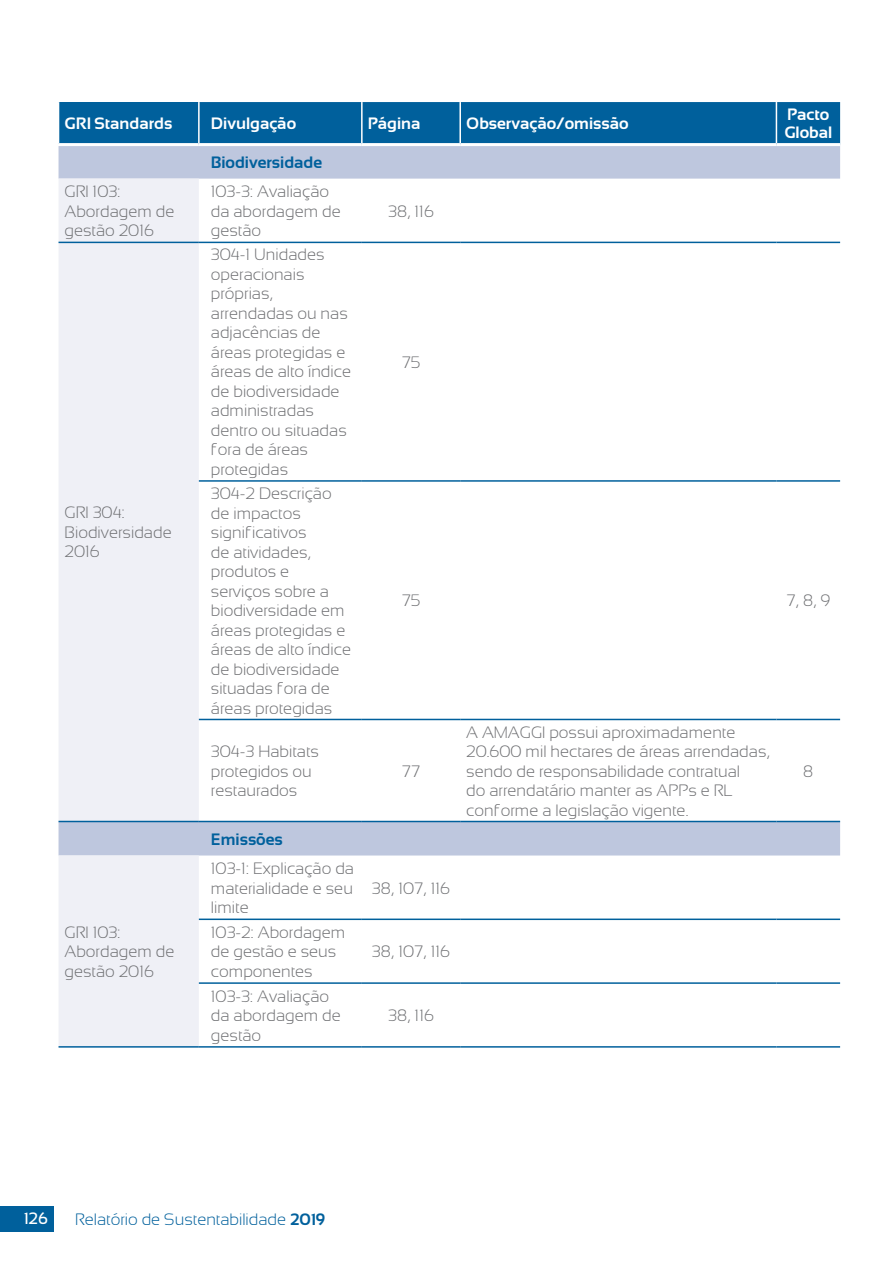
<style>
.page{position:relative;width:893px;height:1263px;background:#fff}
.page>*{position:absolute;margin:0;border:0;box-sizing:border-box;transform-origin:0 0}
.t1{font:300 16.5px/19.5px "Sansation AMAGGI";color:#6d6e71}
.t2{font:700 16.5px/18px "Sansation AMAGGI";color:#fff}
.t3{font:300 16.5px "Sansation AMAGGI";color:#00609c}
.t4{font:700 16.5px "Sansation AMAGGI";color:#00609c}
.t5{font:600 16.5px "Sansation AMAGGI";color:#fff}
.s1{font-weight:700}
</style>
<div class="page">
<div style="left:0;top:1206px;width:53px;height:26px;background:#00609c"></div>
<div style="left:59px;top:102px;width:140px;height:43px;background:#00609c"></div>
<div style="left:200px;top:102px;width:640px;height:41px;background:#00609c"></div>
<svg style="left:59px;top:146px;width:781px;height:709px"></svg>
<div style="left:59px;top:179px;width:140px;height:867px;background:#eff0f6"></div>
<hr style="left:199px;top:242px;width:163px;height:1px;background:#00609c">
<hr style="left:362px;top:242px;width:98px;height:1px;background:#00609c">
<hr style="left:460px;top:242px;width:316px;height:1px;background:#00609c">
<hr style="left:776px;top:242px;width:64px;height:1px;background:#00609c">
<hr style="left:199px;top:719px;width:163px;height:1px;background:#00609c">
<hr style="left:362px;top:719px;width:98px;height:1px;background:#00609c">
<hr style="left:460px;top:719px;width:316px;height:1px;background:#00609c">
<hr style="left:776px;top:719px;width:64px;height:1px;background:#00609c">
<hr style="left:199px;top:918px;width:163px;height:2px;background:#00609c">
<hr style="left:362px;top:918px;width:98px;height:2px;background:#00609c">
<hr style="left:460px;top:918px;width:316px;height:2px;background:#00609c">
<hr style="left:776px;top:918px;width:64px;height:2px;background:#00609c">
<hr style="left:199px;top:982px;width:163px;height:2px;background:#00609c">
<hr style="left:362px;top:982px;width:98px;height:2px;background:#00609c">
<hr style="left:460px;top:982px;width:316px;height:2px;background:#00609c">
<hr style="left:776px;top:982px;width:64px;height:2px;background:#00609c">
<hr style="left:59px;top:821px;width:140px;height:1px;background:#00609c">
<hr style="left:59px;top:1046px;width:140px;height:2px;background:#00609c">
<hr style="left:361px;top:102px;width:2px;height:41px;background:#fff">
<hr style="left:459px;top:102px;width:2px;height:41px;background:#fff">
<hr style="left:776px;top:102px;width:1px;height:41px;background:#fff">
<hr style="left:199px;top:821px;width:163px;height:1px;background:#00609c">
<hr style="left:362px;top:821px;width:98px;height:1px;background:#00609c">
<hr style="left:460px;top:821px;width:316px;height:1px;background:#00609c">
<hr style="left:776px;top:821px;width:64px;height:1px;background:#00609c">
<hr style="left:199px;top:1046px;width:163px;height:2px;background:#00609c">
<hr style="left:362px;top:1046px;width:98px;height:2px;background:#00609c">
<hr style="left:460px;top:1046px;width:316px;height:2px;background:#00609c">
<hr style="left:776px;top:1046px;width:64px;height:2px;background:#00609c">
<hr style="left:199px;top:480px;width:163px;height:2px;background:#00609c">
<hr style="left:362px;top:480px;width:98px;height:2px;background:#00609c">
<hr style="left:460px;top:480px;width:316px;height:2px;background:#00609c">
<hr style="left:776px;top:480px;width:64px;height:2px;background:#00609c">
<hr style="left:59px;top:242px;width:140px;height:1px;background:#00609c">
<hr style="left:198px;top:102px;width:2px;height:41px;background:#fff">
<hr style="left:58px;top:143px;width:141px;height:3px;background:#fff">
<p class="t2" style="left:65px;top:115px;width:109px">GRI Standards</p>
<p class="t2" style="left:211px;top:115px;width:87px">Divulgação</p>
<p class="t2" style="left:368px;top:115px;width:54px">Página</p>
<p class="t2" style="left:466px;top:115px;width:164px">Observação/omissão</p>
<p class="t2" style="left:784px;top:106px;width:49px">Pacto<br>Global</p>
<p class="t4" style="left:211px;top:153px;width:113px">Biodiversidade</p>
<p class="t1" style="left:65px;top:182px;width:112px">GRI 103:<br>Abordagem de gestão 2016</p>
<p class="t1" style="left:211px;top:182px;width:132px">103-3: Avaliação da abordagem de gestão</p>
<p class="t1" style="left:388px;top:201px;width:47px">38, 116</p>
<p class="t1" style="left:65px;top:503px;width:109px">GRI 304:<br>Biodiversidade<br>2016</p>
<p class="t1" style="left:65px;top:922px;width:112px">GRI 103:<br>Abordagem de gestão 2016</p>
<p class="t1" style="left:211px;top:245px;width:142px">304-1 Unidades operacionais próprias, arrendadas ou nas adjacências de áreas protegidas e áreas de alto índice de biodiversidade administradas dentro ou situadas fora de áreas protegidas</p>
<p class="t1" style="left:211px;top:484px;width:142px">304-2 Descrição de impactos significativos<br>de atividades, produtos e serviços sobre a biodiversidade em áreas protegidas e áreas de alto índice de biodiversidade situadas fora de áreas protegidas</p>
<p class="t1" style="left:211px;top:742px;width:110px">304-3 Habitats protegidos ou restaurados</p>
<p class="t4" style="left:211px;top:830px;width:73px">Emissões</p>
<p class="t1" style="left:211px;top:858px;width:145px;text-align:justify">103-1: Explicação da materialidade e seu limite</p>
<p class="t1" style="left:211px;top:922px;width:136px">103-2: Abordagem de gestão e seus componentes</p>
<p class="t1" style="left:211px;top:986px;width:132px">103-3: Avaliação da abordagem de gestão</p>
<p class="t1" style="left:402px;top:352px;width:20px">75</p>
<p class="t1" style="left:402px;top:591px;width:20px">75</p>
<p class="t1" style="left:786px;top:591px;width:45px">7, 8, 9</p>
<p class="t1" style="left:402px;top:761px;width:20px">77</p>
<p class="t1" style="left:466px;top:722px;width:305px">A AMAGGI possui aproximadamente 20.600 mil hectares de áreas arrendadas, sendo de responsabilidade contratual<br>do arrendatário manter as APPs e RL conforme a legislação vigente.</p>
<p class="t1" style="left:372px;top:878px;width:80px">38, 107, 116</p>
<p class="t1" style="left:372px;top:942px;width:80px">38, 107, 116</p>
<p class="t1" style="left:388px;top:1006px;width:47px">38, 116</p>
<p class="t1" style="left:803px;top:761px;width:11px">8</p>
<p class="t5" style="left:24px;top:1209px;width:26px">126</p>
<p class="t3" style="left:75px;top:1210px;width:252px">Relatório de Sustentabilidade <span class="s1">2019</span></p>
</div>
